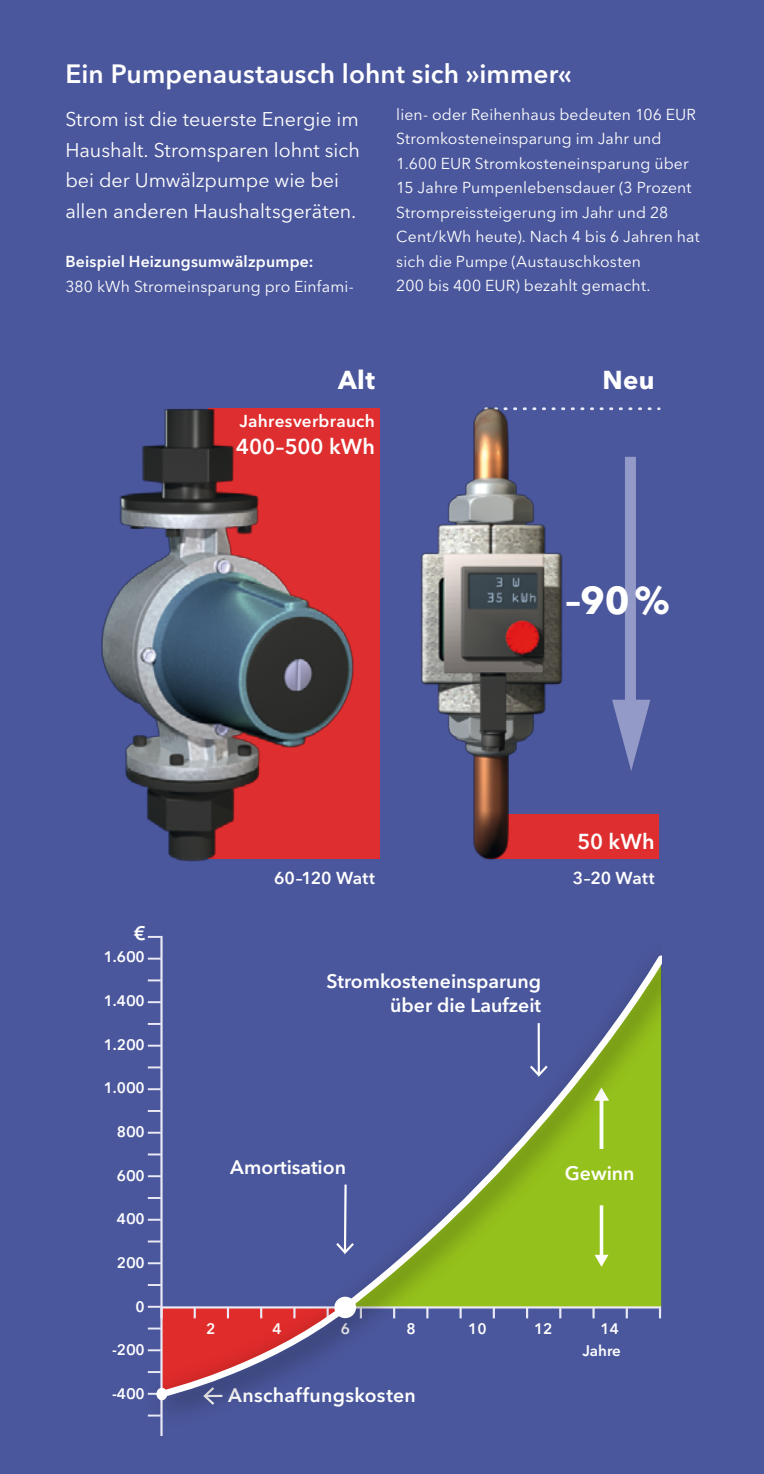
<style>
.page{position:relative;width:764px;height:1474px;background:#fff}
.page>*{position:absolute;margin:0;border:0;box-sizing:border-box;transform-origin:0 0}
.Fließtext_bold{font:700 38.5px "Avenir Next LT Pro";color:#fff}
.Headline_rot_bold{font:600 26.25px "Avenir Next LT Pro";letter-spacing:.005em;color:#fff}
.Fließtext_bold-2{font:700 25.72px "Avenir Next LT Pro";letter-spacing:.015em;color:#fff}
.Fließtext_bold-3{font:600 21.35px "Avenir Next LT Pro";letter-spacing:.005em;color:#fff}
.Fließtext_bold-4{font:19.6px/30.6px "Avenir Next LT Pro";color:#fff}
.t1{font:600 19.43px/23.8px "Avenir Next LT Pro";color:#fff;text-align:right}
.Fließtext_bold-5{font:600 17.15px "Avenir Next LT Pro";letter-spacing:.015em;color:#fff}
.Fließtext_bold-6{font:600 17.15px "Avenir Next LT Pro";letter-spacing:-.005em;color:#fff}
.Fließtext_bold-7{font:15.75px/24.5px "Avenir Next LT Pro";letter-spacing:.01em;color:#fff}
.Fließtext_bold-8{font:600 15.75px "Avenir Next LT Pro";letter-spacing:.015em;color:#fff}
.t2{font:600 15.05px/21.7px "Avenir Next LT Pro";color:#fff;text-align:right}
</style>
<div class="page">
<div style="left:0;top:0;width:764px;height:1473px;background:#4b579c"></div>
<div style="left:488px;top:814px;width:171px;height:45px;background:#df2e2f"></div>
<svg style="left:599px;top:407px;width:60px;height:3px"></svg>
<div style="left:625px;top:457px;width:11px;height:255px;background:#949ac8"></div>
<svg style="left:612px;top:699px;width:38px;height:72px"></svg>
<div style="left:208px;top:409px;width:171px;height:450px;background:#df2e2f"></div>
<img style="left:421px;top:407px;width:173px;height:453px">
<img style="left:101px;top:408px;width:268px;height:454px">
<svg style="left:154px;top:955px;width:507px;height:446px"></svg>
<div style="left:334px;top:1296px;width:22px;height:22px;background:#fff;border-radius:50%"></div>
<hr style="left:160px;top:935px;width:3px;height:500px;background:#eaeaf6">
<div style="left:156px;top:1387px;width:11px;height:13px;background:#fff;border-radius:50%"></div>
<p class="Headline_rot_bold" style="left:65px;top:58px;width:508px">Ein Pumpenaustausch lohnt sich »immer«</p>
<p class="Fließtext_bold-4" style="left:65px;top:104px;width:296px">Strom ist die teuerste Energie im<br>Haushalt. Stromsparen lohnt sich bei der Umwälzpumpe wie bei allen anderen Haushaltsgeräten.</p>
<p class="Fließtext_bold-8" style="left:65px;top:252px;width:250px">Beispiel Heizungsumwälzpumpe:</p>
<p class="Fließtext_bold-7" style="left:65px;top:274px;width:290px">380 kWh Stromeinsparung pro Einfami-</p>
<p class="Fließtext_bold-7" style="left:396px;top:102px;width:305px">lien- oder Reihenhaus bedeuten 106 EUR Stromkosteneinsparung im Jahr und 1.600 EUR Stromkosteneinsparung über 15 Jahre Pumpenlebensdauer (3 Prozent Strompreissteigerung im Jahr und 28<br>Cent/kWh heute). Nach 4 bis 6 Jahren hat sich die Pumpe (Austauschkosten<br>200 bis 400 EUR) bezahlt gemacht.</p>
<p class="Fließtext_bold-2" style="left:338px;top:364px;width:38px">Alt</p>
<p class="Fließtext_bold-2" style="left:603px;top:364px;width:53px">Neu</p>
<p class="Fließtext_bold-5" style="left:239px;top:410px;width:137px">Jahresverbrauch</p>
<p class="Fließtext_bold-3" style="left:236px;top:433px;width:140px">400–500 kWh</p>
<p class="Fließtext_bold" style="left:565px;top:577px;width:106px">–90%</p>
<p class="Fließtext_bold-3" style="left:578px;top:828px;width:78px">50 kWh</p>
<p class="t1" style="left:134px;top:920px;width:13px">€</p>
<p class="t2" style="left:104px;top:946px;width:42px">1.600</p>
<p class="t2" style="left:104px;top:989px;width:42px">1.400</p>
<p class="t2" style="left:104px;top:1033px;width:42px">1.200</p>
<p class="t2" style="left:104px;top:1077px;width:42px">1.000</p>
<p class="t2" style="left:117px;top:1120px;width:29px">800</p>
<p class="t2" style="left:117px;top:1164px;width:29px">600</p>
<p class="t2" style="left:117px;top:1207px;width:29px">400</p>
<p class="t2" style="left:117px;top:1251px;width:29px">200</p>
<p class="t2" style="left:135px;top:1295px;width:11px">0</p>
<p class="t2" style="left:112px;top:1338px;width:34px">-200</p>
<p class="t2" style="left:112px;top:1382px;width:34px">-400</p>
<p class="Fließtext_bold-6" style="left:274px;top:867px;width:102px">60–120 Watt</p>
<p class="Fließtext_bold-5" style="left:573px;top:867px;width:83px">3–20 Watt</p>
<p class="t1" style="left:326px;top:969px;width:216px">Stromkosteneinsparung über die Laufzeit</p>
<p class="t1" style="left:230px;top:1155px;width:117px">Amortisation</p>
<p class="t1" style="left:565px;top:1161px;width:71px">Gewinn</p>
<p class="t2" style="left:206px;top:1317px;width:11px">2</p>
<p class="t2" style="left:272px;top:1317px;width:11px">4</p>
<p class="t2" style="left:341px;top:1317px;width:11px">6</p>
<p class="t2" style="left:406px;top:1317px;width:11px">8</p>
<p class="t2" style="left:468px;top:1317px;width:20px">10</p>
<p class="t2" style="left:534px;top:1317px;width:20px">12</p>
<p class="t2" style="left:582px;top:1317px;width:40px">14<br>Jahre</p>
<p class="t1" style="left:228px;top:1382px;width:189px">Anschaffungskosten</p>
</div>
